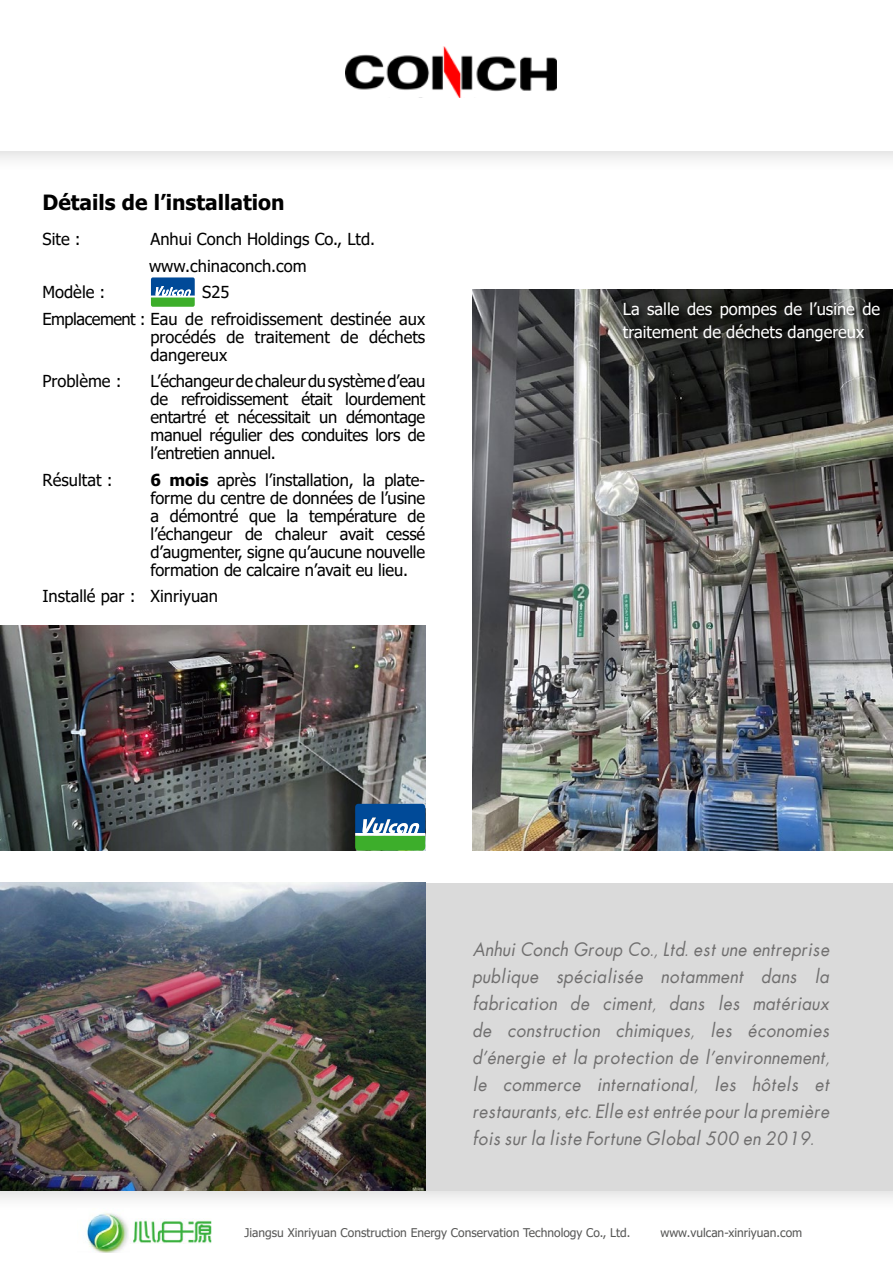
<style>
.page{position:relative;width:893px;height:1263px;background:#fff}
.page>*{position:absolute;margin:0;border:0;box-sizing:border-box;transform-origin:0 0}
.t1{font:700 21px "Tahoma";color:#000}
.t2{font:italic 18px/27px "Futura ICG Book";letter-spacing:.02em;color:#706f6f;text-align:justify;scale:.95 1}
.t3{font:16.5px/18px "Tahoma";color:#000}
.t4{font:16.5px/22.5px "Tahoma";color:#fff}
.t5{font:12px "Tahoma";color:#575756}
.s1{font-weight:700}
</style>
<div class="page">
<div style="left:0;top:0;width:893px;height:174px;background:#000;opacity:.15"></div>
<div style="left:0;top:0;width:893px;height:151px;background:#fff"></div>
<div style="left:0;top:997px;width:893px;height:216px;background:#000;opacity:.15"></div>
<div style="left:0;top:883px;width:893px;height:308px;background:#dadada"></div>
<svg style="left:151px;top:277px;width:44px;height:30px"></svg>
<img style="left:346px;top:47px;width:210px;height:51px">
<img style="left:0;top:883px;width:425px;height:308px">
<img style="left:472px;top:289px;width:421px;height:561px">
<img style="left:0;top:625px;width:425px;height:225px">
<svg style="left:355px;top:804px;width:70px;height:46px;background:#418988"></svg>
<div style="left:622px;top:301px;width:265px;height:47px;background:#000;opacity:.75"></div>
<img style="left:77px;top:1209px;width:52px;height:44px">
<img style="left:130px;top:1220px;width:82px;height:24px">
<p class="t1" style="left:43px;top:187px;width:243px">Détails de l’installation</p>
<p class="t3" style="left:43px;top:231px;width:40px">Site :</p>
<p class="t3" style="left:149px;top:227px;width:228px;line-height:26.5px">Anhui Conch Holdings Co., Ltd. www.chinaconch.com</p>
<p class="t3" style="left:43px;top:284px;width:64px">Modèle :</p>
<p class="t3" style="left:43px;top:280px;width:384px;line-height:26.5px;text-indent:160px">S25<br>Emplacement : Eau de refroidissement destinée aux</p>
<p class="t3" style="left:150px;top:328px;width:276px">procédés de traitement de déchets dangereux</p>
<p class="t3" style="left:43px;top:373px;width:81px">Problème :</p>
<p class="t3" style="left:151px;top:373px;width:276px;text-align:justify">L’échangeur de chaleur du système d’eau de refroidissement était lourdement entartré et nécessitait un démontage manuel régulier des conduites lors de l’entretien annuel.</p>
<p class="t3" style="left:43px;top:471px;width:71px">Résultat :</p>
<p class="t3" style="left:151px;top:471px;width:276px;text-align:justify"><span class="s1">6 mois</span> après l’installation, la plate&shy;forme du centre de données de l’usine a démontré que la température de l’échangeur de chaleur avait cessé d’augmenter, signe qu’aucune nouvelle formation de calcaire n’avait eu lieu.</p>
<p class="t3" style="left:43px;top:588px;width:177px">Installé par : Xinriyuan</p>
<p class="t4" style="left:623px;top:299px;width:259px">La salle des pompes de l’usine de traitement de déchets dangereux</p>
<p class="t2" style="left:472px;top:936px;width:377px">Anhui Conch Group Co., Ltd. est une entreprise publique spécialisée notamment dans la fabrication de ciment, dans les matériaux de construction chimiques, les économies d’énergie et la protection de l’environnement, le commerce international, les hôtels et restaurants, etc. Elle est entrée pour la première fois sur la liste Fortune Global 500 en 2019.</p>
<p class="t5" style="left:244px;top:1225px;width:387px">Jiangsu Xinriyuan Construction Energy Conservation Technology Co., Ltd.</p>
<p class="t5" style="left:660px;top:1225px;width:143px">www.vulcan-xinriyuan.com</p>
</div>
